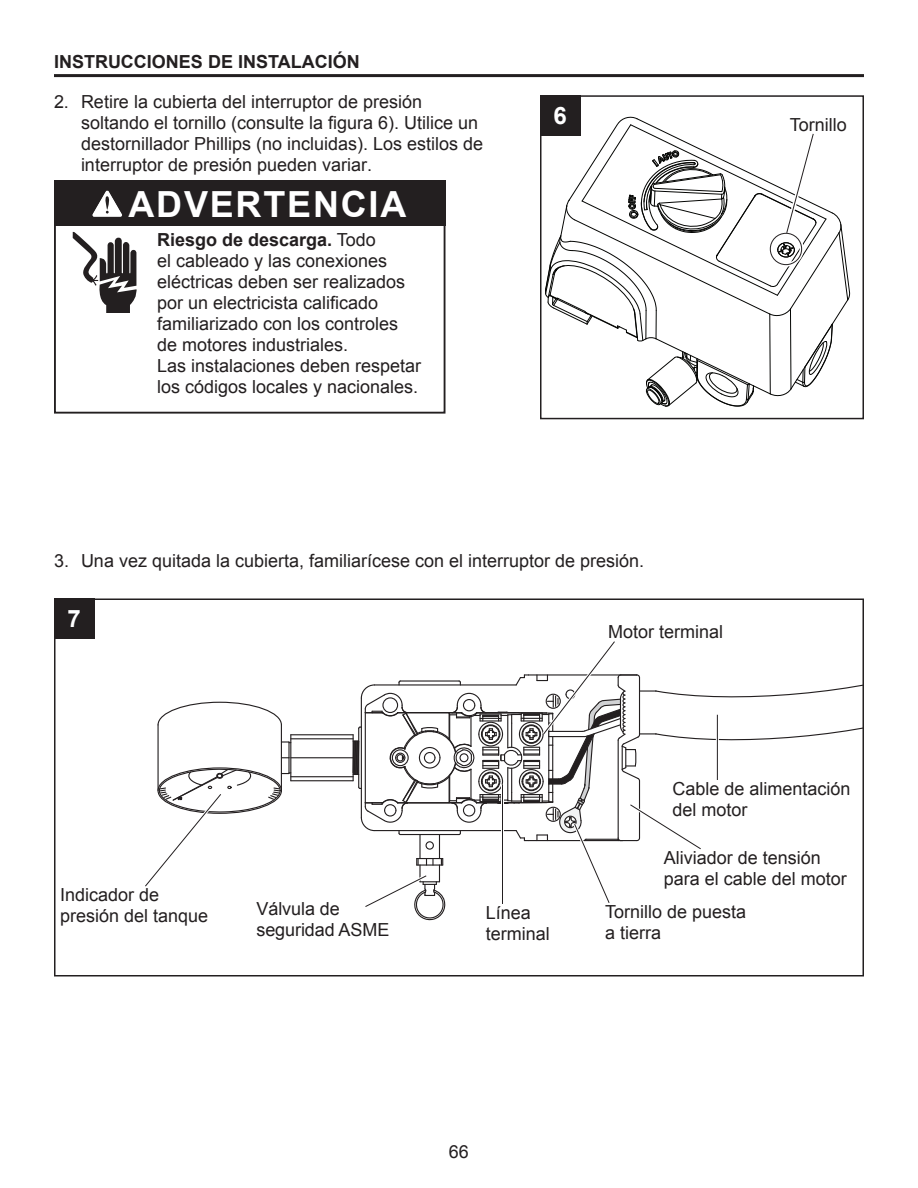
<style>
.page{position:relative;width:918px;height:1188px;background:#fff}
.page>*{position:absolute;margin:0;border:0;box-sizing:border-box;transform-origin:0 0}
.t1{font:700 36px "Arial";letter-spacing:.05em;color:#fff}
.t2{font:700 24px "Arial";color:#fff}
.t3{font:18px/21px "Arial";color:#231f20}
.t4{font:700 18px "Arial";color:#231f20}
.s1{font-weight:700}
</style>
<div class="page">
<hr style="left:54px;top:74px;width:810px;height:3px;background:#231f20">
<div style="left:54px;top:181px;width:392px;height:45px;background:#231f20"></div>
<svg style="left:92px;top:190px;width:30px;height:27px"></svg>
<div style="left:54px;top:224px;width:392px;height:190px;border:2px solid #231f20"></div>
<svg style="left:73px;top:232px;width:64px;height:81px"></svg>
<div style="left:540px;top:95px;width:324px;height:324px;border:2px solid #231f20"></div>
<div style="left:540px;top:95px;width:40px;height:41px;background:#231f20"></div>
<svg style="left:545px;top:115px;width:305px;height:292px"></svg>
<div style="left:770px;top:233px;width:32px;height:32px;border:1px solid #231f20;border-radius:50%"></div>
<hr style="left:158px;top:725px;width:1px;height:66px;background:#231f20">
<svg style="left:158px;top:701px;width:124px;height:25px"></svg>
<hr style="left:281px;top:725px;width:1px;height:66px;background:#231f20">
<hr style="left:291px;top:734px;width:62px;height:1px;background:#231f20">
<hr style="left:291px;top:780px;width:62px;height:1px;background:#231f20">
<hr style="left:290px;top:735px;width:1px;height:46px;background:#231f20">
<hr style="left:291px;top:738px;width:62px;height:1px;background:#231f20">
<hr style="left:291px;top:776px;width:62px;height:1px;background:#231f20">
<hr style="left:291px;top:757px;width:62px;height:1px;background:#231f20">
<div style="left:54px;top:598px;width:810px;height:378px;border:2px solid #231f20"></div>
<div style="left:54px;top:598px;width:40px;height:41px;background:#231f20"></div>
<svg style="left:352px;top:637px;width:511px;height:284px"></svg>
<svg style="left:145px;top:741px;width:146px;height:146px"></svg>
<p class="t4" style="left:54px;top:50px;width:307px">INSTRUCCIONES DE INSTALACIÓN</p>
<p class="t3" style="left:81px;top:92px;width:404px;text-indent:-27px">2. Retire la cubierta del interruptor de presión soltando el tornillo (consulte la figura 6). Utilice un destornillador Phillips (no incluidas). Los estilos de interruptor de presión pueden variar.</p>
<p class="t1" style="left:128px;top:180px;width:279px">ADVERTENCIA</p>
<p class="t3" style="left:157px;top:229px;width:266px"><span class="s1">Riesgo de descarga.</span> Todo<br>el cableado y las conexiones eléctricas deben ser realizados por un electricista calificado familiarizado con los controles de motores industriales.<br>Las instalaciones deben respetar los códigos locales y nacionales.</p>
<p class="t2" style="left:554px;top:100px;width:15px">6</p>
<p class="t3" style="left:790px;top:114px;width:59px">Tornillo</p>
<p class="t3" style="left:54px;top:550px;width:592px">3. Una vez quitada la cubierta, familiarícese con el interruptor de presión.</p>
<p class="t2" style="left:68px;top:603px;width:15px">7</p>
<p class="t3" style="left:60px;top:885px;width:150px">Indicador de presión del tanque</p>
<p class="t3" style="left:256px;top:898px;width:134px">Válvula de seguridad ASME</p>
<p class="t3" style="left:608px;top:622px;width:117px">Motor terminal</p>
<p class="t3" style="left:673px;top:778px;width:180px">Cable de alimentación del motor</p>
<p class="t3" style="left:664px;top:847px;width:185px">Aliviador de tensión para el cable del motor</p>
<p class="t3" style="left:486px;top:903px;width:66px">Línea terminal</p>
<p class="t3" style="left:605px;top:901px;width:143px">Tornillo de puesta a tierra</p>
<p class="t3" style="left:449px;top:1141px;width:22px">66</p>
</div>
